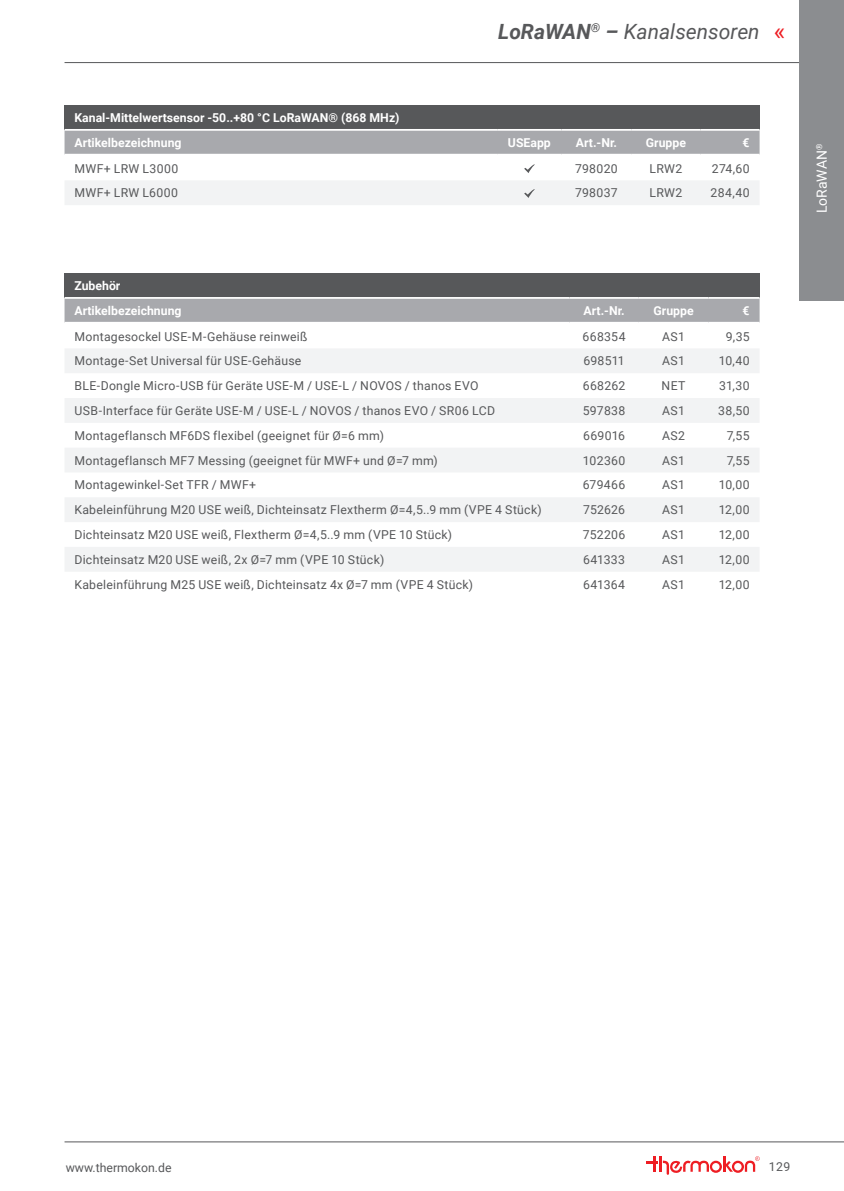
<style>
.page{position:relative;width:844px;height:1191px;background:#fff}
.page>*{position:absolute;margin:0;border:0;box-sizing:border-box;transform-origin:0 0}
.t1{font:24.5px "Roboto";color:#ee1d23}
.t2{font:italic 21px "Roboto";color:#57585a}
.t3{font:14px "Roboto";color:#fff}
.t4{font:12.25px "Roboto";letter-spacing:.025em;color:#57585a}
.t5{font:700 12.25px/24.8px "Roboto";color:#fff}
.t6{font:12.25px "Roboto";color:#57585a}
.s1{font-weight:700}
</style>
<div class="page">
<hr style="left:64px;top:62px;width:779px;height:1px;background:#57585a">
<hr style="left:64px;top:1141px;width:779px;height:1px;background:#57585a">
<svg style="left:646px;top:1156px;width:113px;height:18px"></svg>
<div style="left:799px;top:0;width:44px;height:300px;background:#8b8d90"></div>
<div style="left:64px;top:273px;width:695px;height:25px;background:#57585a"></div>
<div style="left:64px;top:299px;width:695px;height:23px;background:#a8a9ad"></div>
<svg style="left:65px;top:349px;width:694px;height:222px;fill:#f2f3f4"></svg>
<hr style="left:64px;top:297px;width:505px;height:2px;background:#fff">
<hr style="left:569px;top:297px;width:69px;height:2px;background:#fff">
<hr style="left:638px;top:297px;width:70px;height:2px;background:#fff">
<hr style="left:708px;top:297px;width:51px;height:2px;background:#fff">
<div style="left:64px;top:105px;width:695px;height:25px;background:#57585a"></div>
<div style="left:64px;top:131px;width:695px;height:23px;background:#a8a9ad"></div>
<hr style="left:64px;top:129px;width:433px;height:2px;background:#fff">
<hr style="left:497px;top:129px;width:64px;height:2px;background:#fff">
<hr style="left:561px;top:129px;width:70px;height:2px;background:#fff">
<hr style="left:631px;top:129px;width:69px;height:2px;background:#fff">
<hr style="left:700px;top:129px;width:59px;height:2px;background:#fff">
<svg style="left:524px;top:164px;width:10px;height:9px"></svg>
<div style="left:65px;top:181px;width:694px;height:24px;background:#f2f3f4"></div>
<h2 class="t2" style="left:498px;top:17px;width:263px"><span class="s1">LoRaWAN</span><sup>®</sup> <span class="s1">–</span> Kanalsensoren</h2>
<h1 class="t1" style="left:773px;top:14px;width:13px">«</h1>
<p class="t5" style="left:74px;top:105px;width:326px">Kanal-Mittelwertsensor -50..+80 °C LoRaWAN® (868 MHz)<br>Artikelbezeichnung</p>
<p class="t5" style="left:508px;top:130px;width:44px">USEapp</p>
<p class="t5" style="left:575px;top:130px;width:43px">Art.-Nr.</p>
<p class="t5" style="left:645px;top:130px;width:42px">Gruppe</p>
<p class="t5" style="left:742px;top:130px;width:9px">€</p>
<p class="t4" style="left:74px;top:160px;width:105px">MWF+ LRW L3000</p>
<p class="t4" style="left:575px;top:160px;width:44px">798020</p>
<p class="t4" style="left:649px;top:160px;width:34px">LRW2</p>
<p class="t4" style="left:711px;top:160px;width:39px">274,60</p>
<p class="t4" style="left:74px;top:184px;width:105px">MWF+ LRW L6000</p>
<p class="t4" style="left:575px;top:184px;width:44px">798037</p>
<p class="t4" style="left:649px;top:184px;width:34px">LRW2</p>
<p class="t4" style="left:710px;top:184px;width:41px">284,40</p>
<p class="t5" style="left:74px;top:273px;width:109px">Zubehör<br>Artikelbezeichnung</p>
<p class="t5" style="left:583px;top:298px;width:43px">Art.-Nr.</p>
<p class="t5" style="left:653px;top:298px;width:42px">Gruppe</p>
<p class="t5" style="left:742px;top:298px;width:9px">€</p>
<p class="t4" style="left:74px;top:328px;width:234px">Montagesockel USE-M-Gehäuse reinweiß</p>
<p class="t4" style="left:582px;top:328px;width:45px">668354</p>
<p class="t4" style="left:662px;top:328px;width:24px">AS1</p>
<p class="t4" style="left:725px;top:328px;width:25px">9,35</p>
<p class="t4" style="left:74px;top:352px;width:228px">Montage-Set Universal für USE-Gehäuse</p>
<p class="t4" style="left:583px;top:352px;width:43px">698511</p>
<p class="t4" style="left:662px;top:352px;width:24px">AS1</p>
<p class="t4" style="left:718px;top:352px;width:32px">10,40</p>
<p class="t4" style="left:74px;top:377px;width:405px">BLE-Dongle Micro-USB für Geräte USE-M / USE-L / NOVOS / thanos EVO</p>
<p class="t4" style="left:582px;top:377px;width:44px">668262</p>
<p class="t4" style="left:661px;top:377px;width:25px">NET</p>
<p class="t4" style="left:718px;top:377px;width:32px">31,30</p>
<p class="t4" style="left:74px;top:402px;width:422px">USB-Interface für Geräte USE-M / USE-L / NOVOS / thanos EVO / SR06 LCD</p>
<p class="t4" style="left:582px;top:402px;width:44px">597838</p>
<p class="t4" style="left:662px;top:402px;width:24px">AS1</p>
<p class="t4" style="left:718px;top:402px;width:33px">38,50</p>
<p class="t4" style="left:74px;top:427px;width:311px">Montageflansch MF6DS flexibel (geeignet für Ø=6 mm)</p>
<p class="t4" style="left:583px;top:427px;width:43px">669016</p>
<p class="t4" style="left:662px;top:427px;width:24px">AS2</p>
<p class="t4" style="left:726px;top:427px;width:24px">7,55</p>
<p class="t4" style="left:74px;top:452px;width:365px">Montageflansch MF7 Messing (geeignet für MWF+ und Ø=7 mm)</p>
<p class="t4" style="left:582px;top:452px;width:44px">102360</p>
<p class="t4" style="left:662px;top:452px;width:24px">AS1</p>
<p class="t4" style="left:726px;top:452px;width:24px">7,55</p>
<p class="t4" style="left:74px;top:476px;width:183px">Montagewinkel-Set TFR / MWF+</p>
<p class="t4" style="left:582px;top:476px;width:44px">679466</p>
<p class="t4" style="left:662px;top:476px;width:24px">AS1</p>
<p class="t4" style="left:718px;top:476px;width:32px">10,00</p>
<p class="t4" style="left:74px;top:501px;width:468px">Kabeleinführung M20 USE weiß, Dichteinsatz Flextherm Ø=4,5..9 mm (VPE 4 Stück)</p>
<p class="t4" style="left:583px;top:501px;width:43px">752626</p>
<p class="t4" style="left:662px;top:501px;width:24px">AS1</p>
<p class="t4" style="left:718px;top:501px;width:32px">12,00</p>
<p class="t4" style="left:74px;top:526px;width:379px">Dichteinsatz M20 USE weiß, Flextherm Ø=4,5..9 mm (VPE 10 Stück)</p>
<p class="t4" style="left:582px;top:526px;width:44px">752206</p>
<p class="t4" style="left:662px;top:526px;width:24px">AS1</p>
<p class="t4" style="left:718px;top:526px;width:32px">12,00</p>
<p class="t4" style="left:74px;top:551px;width:311px">Dichteinsatz M20 USE weiß, 2x Ø=7 mm (VPE 10 Stück)</p>
<p class="t4" style="left:583px;top:551px;width:43px">641333</p>
<p class="t4" style="left:662px;top:551px;width:24px">AS1</p>
<p class="t4" style="left:718px;top:551px;width:32px">12,00</p>
<p class="t4" style="left:74px;top:576px;width:400px">Kabeleinführung M25 USE weiß, Dichteinsatz 4x Ø=7 mm (VPE 4 Stück)</p>
<p class="t4" style="left:583px;top:576px;width:43px">641364</p>
<p class="t4" style="left:662px;top:576px;width:24px">AS1</p>
<p class="t4" style="left:718px;top:576px;width:32px">12,00</p>
<p class="t3" style="left:811px;top:213px;width:71px;rotate:-90deg">LoRaWAN<sup>®</sup></p>
<p class="t6" style="left:66px;top:1159px;width:107px">www.thermokon.de</p>
<p class="t4" style="left:768px;top:1158px;width:23px">129</p>
</div>
